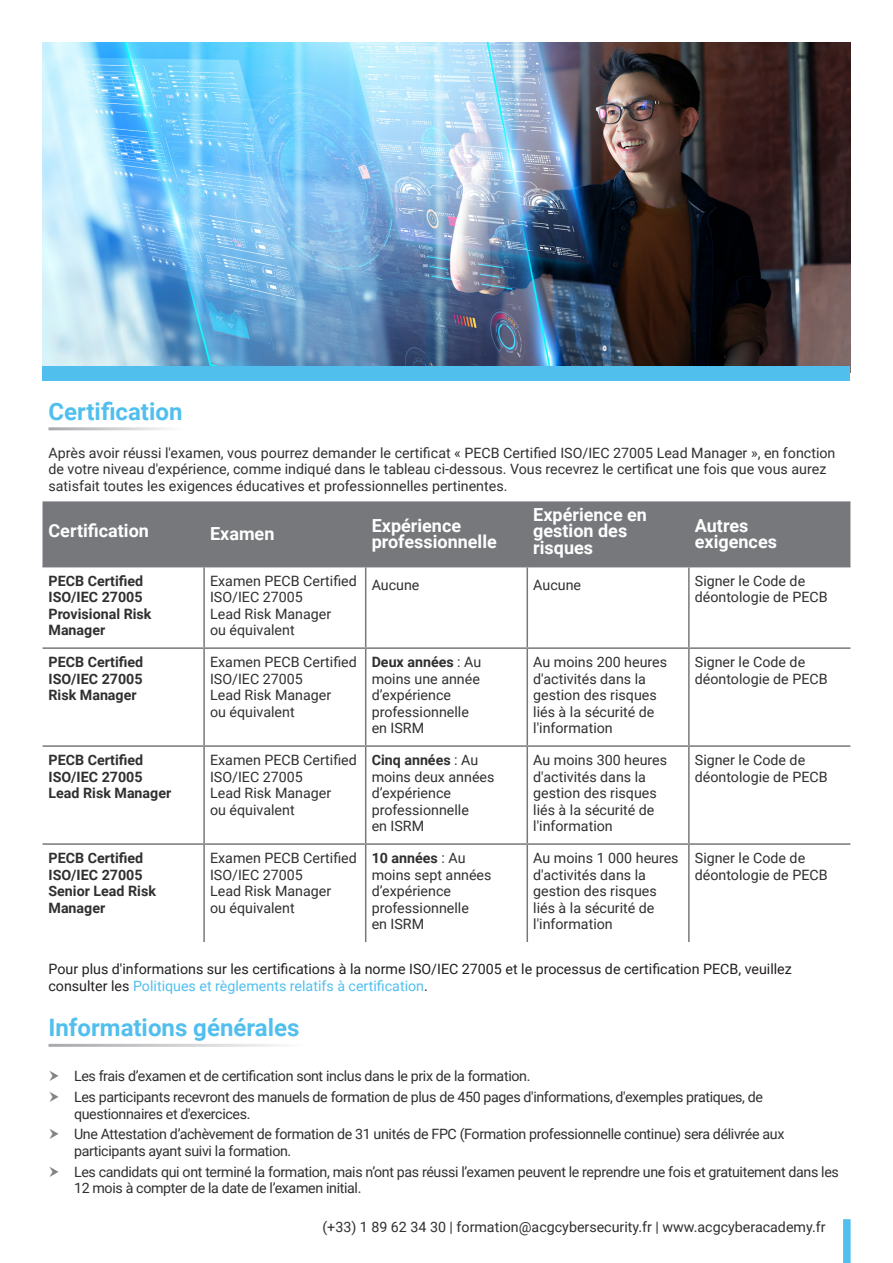
<style>
.page{position:relative;width:893px;height:1263px;background:#fff}
.page>*{position:absolute;margin:0;border:0;box-sizing:border-box;transform-origin:0 0}
.t1{font:700 24px "Roboto";color:#51bfee}
.t2{font:700 18px/16.5px "Roboto";color:#fff}
.Bullet_Points{font:14.25px/16.5px "Roboto";color:#312f30}
.Bullet_Points-2{font:14.25px/16.5px "Roboto";letter-spacing:-.025em;color:#312f30}
.t3{font:700 14.25px/16.5px "Roboto";color:#312f30}
.t4{font:14.25px/17.1px "Roboto";color:#231f20}
.s1{font-weight:700}
.s2{color:#51bfee}
</style>
<div class="page">
<img style="left:43px;top:43px;width:807px;height:323px">
<div style="left:843px;top:1219px;width:8px;height:44px;background:#51bfee"></div>
<div style="left:43px;top:366px;width:807px;height:15px;background:#51bfee"></div>
<div style="left:43px;top:501px;width:807px;height:65px;background:#76787b"></div>
<hr style="left:43px;top:647px;width:161px;height:2px;background:#76787b">
<hr style="left:204px;top:647px;width:162px;height:2px;background:#76787b">
<hr style="left:366px;top:647px;width:161px;height:2px;background:#76787b">
<hr style="left:527px;top:647px;width:162px;height:2px;background:#76787b">
<hr style="left:689px;top:647px;width:161px;height:2px;background:#76787b">
<hr style="left:43px;top:745px;width:161px;height:2px;background:#76787b">
<hr style="left:204px;top:745px;width:162px;height:2px;background:#76787b">
<hr style="left:366px;top:745px;width:161px;height:2px;background:#76787b">
<hr style="left:527px;top:745px;width:162px;height:2px;background:#76787b">
<hr style="left:689px;top:745px;width:161px;height:2px;background:#76787b">
<hr style="left:43px;top:843px;width:161px;height:2px;background:#76787b">
<hr style="left:204px;top:843px;width:162px;height:2px;background:#76787b">
<hr style="left:366px;top:843px;width:161px;height:2px;background:#76787b">
<hr style="left:527px;top:843px;width:162px;height:2px;background:#76787b">
<hr style="left:689px;top:843px;width:161px;height:2px;background:#76787b">
<hr style="left:203px;top:567px;width:2px;height:80px;background:#76787b">
<hr style="left:365px;top:567px;width:1px;height:80px;background:#76787b">
<hr style="left:526px;top:567px;width:2px;height:80px;background:#76787b">
<hr style="left:688px;top:567px;width:2px;height:80px;background:#76787b">
<hr style="left:203px;top:649px;width:2px;height:96px;background:#76787b">
<hr style="left:365px;top:649px;width:1px;height:96px;background:#76787b">
<hr style="left:526px;top:649px;width:2px;height:96px;background:#76787b">
<hr style="left:688px;top:649px;width:2px;height:96px;background:#76787b">
<hr style="left:203px;top:747px;width:2px;height:96px;background:#76787b">
<hr style="left:365px;top:747px;width:1px;height:96px;background:#76787b">
<hr style="left:526px;top:747px;width:2px;height:96px;background:#76787b">
<hr style="left:688px;top:747px;width:2px;height:96px;background:#76787b">
<hr style="left:203px;top:845px;width:2px;height:97px;background:#76787b">
<hr style="left:365px;top:845px;width:1px;height:97px;background:#76787b">
<hr style="left:526px;top:845px;width:2px;height:97px;background:#76787b">
<hr style="left:688px;top:845px;width:2px;height:97px;background:#76787b">
<hr style="left:43px;top:566px;width:161px;height:1px;background:#76787b">
<hr style="left:204px;top:566px;width:162px;height:1px;background:#76787b">
<hr style="left:366px;top:566px;width:161px;height:1px;background:#76787b">
<hr style="left:527px;top:566px;width:162px;height:1px;background:#76787b">
<hr style="left:689px;top:566px;width:161px;height:1px;background:#76787b">
<p class="t1" style="left:49px;top:394px;width:135px">Certification</p>
<p class="Bullet_Points" style="left:49px;top:444px;width:788px">Après avoir réussi l'examen, vous pourrez demander le certificat « PECB Certified ISO/IEC 27005 Lead Manager », en fonction de votre niveau d'expérience, comme indiqué dans le tableau ci-dessous. Vous recevrez le certificat une fois que vous aurez satisfait toutes les exigences éducatives et professionnelles pertinentes.</p>
<p class="t2" style="left:49px;top:522px;width:102px">Certification</p>
<p class="t2" style="left:210px;top:525px;width:66px">Examen</p>
<p class="t2" style="left:372px;top:516px;width:91px">Expérience</p>
<p class="t2" style="left:533px;top:506px;width:115px">Expérience en gestion des risques</p>
<p class="t2" style="left:695px;top:516px;width:55px">Autres</p>
<p class="t2" style="left:372px;top:533px;width:127px">professionnelle</p>
<p class="t2" style="left:695px;top:533px;width:84px">exigences</p>
<p class="t3" style="left:49px;top:572px;width:96px">PECB Certified</p>
<p class="t3" style="left:49px;top:588px;width:96px">ISO/IEC 27005</p>
<p class="t3" style="left:49px;top:605px;width:104px">Provisional Risk<br>Manager</p>
<p class="t3" style="left:49px;top:653px;width:96px">PECB Certified</p>
<p class="t3" style="left:49px;top:670px;width:96px">ISO/IEC 27005</p>
<p class="t3" style="left:49px;top:686px;width:90px">Risk Manager</p>
<p class="t3" style="left:49px;top:751px;width:96px">PECB Certified</p>
<p class="t3" style="left:49px;top:768px;width:96px">ISO/IEC 27005</p>
<p class="t3" style="left:49px;top:784px;width:124px">Lead Risk Manager</p>
<p class="t3" style="left:49px;top:849px;width:96px">PECB Certified</p>
<p class="t3" style="left:49px;top:866px;width:96px">ISO/IEC 27005</p>
<p class="t3" style="left:49px;top:882px;width:109px">Senior Lead Risk<br>Manager</p>
<p class="Bullet_Points" style="left:210px;top:572px;width:148px">Examen PECB Certified<br>ISO/IEC 27005<br>Lead Risk Manager<br>ou équivalent</p>
<p class="Bullet_Points" style="left:372px;top:576px;width:49px">Aucune</p>
<p class="Bullet_Points" style="left:533px;top:576px;width:49px">Aucune</p>
<p class="Bullet_Points" style="left:695px;top:572px;width:112px">Signer le Code de</p>
<p class="Bullet_Points" style="left:695px;top:588px;width:134px">déontologie de PECB</p>
<p class="Bullet_Points" style="left:210px;top:653px;width:148px">Examen PECB Certified<br>ISO/IEC 27005<br>Lead Risk Manager<br>ou équivalent</p>
<p class="Bullet_Points" style="left:372px;top:653px;width:111px"><span class="s1">Deux années</span> : Au moins une année d’expérience professionnelle en ISRM</p>
<p class="Bullet_Points" style="left:533px;top:653px;width:135px">Au moins 200 heures d'activités dans la gestion des risques liés à la sécurité de l'information</p>
<p class="Bullet_Points" style="left:695px;top:653px;width:112px">Signer le Code de</p>
<p class="Bullet_Points" style="left:695px;top:670px;width:134px">déontologie de PECB</p>
<p class="Bullet_Points" style="left:210px;top:751px;width:148px">Examen PECB Certified<br>ISO/IEC 27005<br>Lead Risk Manager<br>ou équivalent</p>
<p class="Bullet_Points" style="left:372px;top:751px;width:124px"><span class="s1">Cinq années</span> : Au moins deux années d’expérience professionnelle<br>en ISRM</p>
<p class="Bullet_Points" style="left:533px;top:751px;width:135px">Au moins 300 heures d'activités dans la gestion des risques liés à la sécurité de l'information</p>
<p class="Bullet_Points" style="left:695px;top:751px;width:112px">Signer le Code de</p>
<p class="Bullet_Points" style="left:695px;top:768px;width:134px">déontologie de PECB</p>
<p class="Bullet_Points" style="left:210px;top:849px;width:148px">Examen PECB Certified<br>ISO/IEC 27005<br>Lead Risk Manager<br>ou équivalent</p>
<p class="Bullet_Points" style="left:372px;top:849px;width:121px"><span class="s1">10 années</span> : Au moins sept années d’expérience professionnelle<br>en ISRM</p>
<p class="Bullet_Points" style="left:533px;top:849px;width:147px">Au moins 1 000 heures d'activités dans la gestion des risques liés à la sécurité de l'information</p>
<p class="Bullet_Points" style="left:695px;top:849px;width:112px">Signer le Code de</p>
<p class="Bullet_Points" style="left:695px;top:866px;width:134px">déontologie de PECB</p>
<p class="t4" style="left:49px;top:960px;width:745px">Pour plus d'informations sur les certifications à la norme ISO/IEC 27005 et le processus de certification PECB, veuillez consulter les <span class="s2">Politiques et règlements relatifs à certification</span>.</p>
<p class="t1" style="left:49px;top:1011px;width:252px">Informations générales</p>
<p class="Bullet_Points-2" style="left:74px;top:1067px;width:458px">Les frais d’examen et de certification sont inclus dans le prix de la formation.</p>
<p class="Bullet_Points-2" style="left:74px;top:1088px;width:691px">Les participants recevront des manuels de formation de plus de 450 pages d'informations, d'exemples pratiques, de questionnaires et d'exercices.</p>
<p class="Bullet_Points-2" style="left:74px;top:1125px;width:712px">Une Attestation d’achèvement de formation de 31 unités de FPC (Formation professionnelle continue) sera délivrée aux participants ayant suivi la formation.</p>
<p class="Bullet_Points-2" style="left:74px;top:1163px;width:766px">Les candidats qui ont terminé la formation, mais n’ont pas réussi l’examen peuvent le reprendre une fois et gratuitement dans les<br>12 mois à compter de la date de l’examen initial.</p>
<p class="Bullet_Points" style="left:322px;top:1218px;width:505px">(+33) 1 89 62 34 30 | formation@acgcybersecurity.fr | www.acgcyberacademy.fr</p>
</div>
